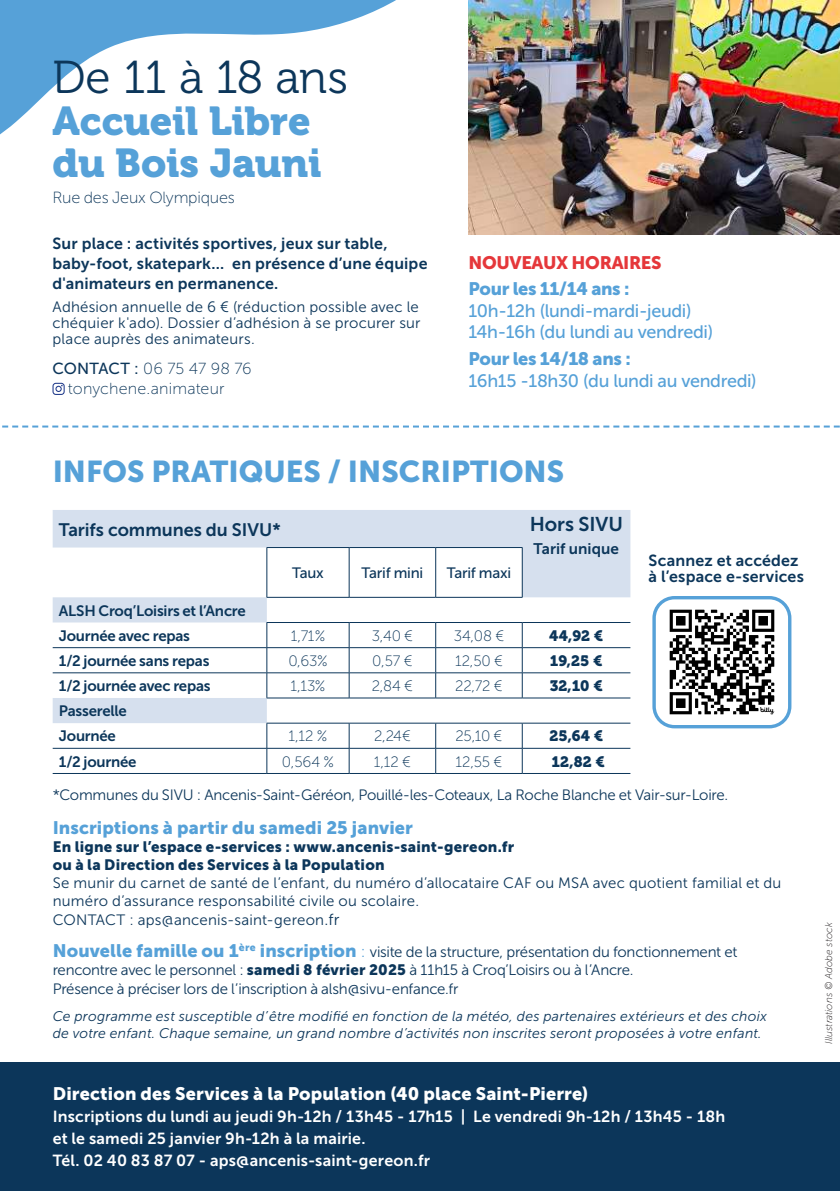
<style>
.page{position:relative;width:840px;height:1191px;background:#fff}
.page>*{position:absolute;margin:0;border:0;box-sizing:border-box;transform-origin:0 0}
.t1{font:46px "Museo 300";letter-spacing:-.015em;color:#0c365a}
.t2{font:40px/42px "Museo 900";letter-spacing:-.005em;color:#56a1d8}
.t3{font:30px "Museo Sans 900";color:#56a1d8}
.t4{font:19.8px "Museo Sans 700";letter-spacing:-.005em;color:#0c365a}
.t5{font:18px/21.6px "Museo Sans 500";letter-spacing:-.02em;color:#56a1d8}
.t6{font:18px "Museo Sans 900";letter-spacing:.01em;color:#fff}
.t7{font:18px "Museo Sans 900";letter-spacing:.005em;color:#56a1d8}
.t8{font:18px "Museo Sans 900";letter-spacing:-.02em;color:#56a1d8}
.t9{font:18px "Museo Sans 700";color:#0c365a}
.t10{font:18px "Museo Sans 900";letter-spacing:-.02em;color:#e5373a}
.t11{font:16.2px "Museo Sans 100";letter-spacing:-.015em;color:#0c365a}
.t12{font:16px/22px "Museo Sans 700";letter-spacing:.01em;color:#fff}
.t13{font:16px/20px "Museo Sans 700";letter-spacing:.01em;color:#0c365a}
.t14{font:16px/20px "Museo Sans 100";letter-spacing:.01em;color:#0c365a}
.t15{font:15.4px "Museo Sans 700";letter-spacing:.005em;color:#0c365a}
.t16{font:15px/16px "Museo Sans 300";letter-spacing:-.01em;color:#0c365a;text-align:justify}
.t17{font:15px/18.6px "Museo Sans 300";letter-spacing:.015em;color:#0c365a}
.t18{font:15px/25.2px "Museo Sans 700";letter-spacing:-.015em;color:#0c365a}
.t19{font:15px/18px "Museo Sans 900";letter-spacing:.015em;color:#0c365a}
.t20{font:15px "Museo Sans 100";letter-spacing:-.01em;color:#0c365a}
.t21{font:15px "Museo 900";color:#0c365a}
.t22{font:15px "Museo Sans 500";letter-spacing:-.02em;color:#0c365a}
.t23{font:italic 14px/16.8px "Museo Sans 300";letter-spacing:.015em;color:#0c365a}
.t24{font:italic 10px "Museo Sans 100";color:#231f20}
.s1{font-family:"Museo Sans 500"}
.s2{font-size:16px}
.s3{font-family:"Museo Sans 900";font-size:18px;color:#56a1d8}
.s4{font-size:16px;color:#56a1d8}
.s5{font-family:"Museo Sans 900"}
</style>
<div class="page">
<svg style="left:0;top:0;width:396px;height:135px"></svg>
<div style="left:0;top:1062px;width:839px;height:129px;background:#0c365a"></div>
<img style="left:657px;top:600px;width:129px;height:126px">
<div style="left:652px;top:596px;width:139px;height:132px;border:3px solid #56a1d8;border-radius:20px"></div>
<svg style="left:2px;top:425px;width:837px;height:2px"></svg>
<img style="left:468px;top:0;width:371px;height:234px">
<svg style="left:52px;top:383px;width:13px;height:12px"></svg>
<svg style="left:53px;top:510px;width:577px;height:213px"></svg>
<hr style="left:266px;top:548px;width:1px;height:49px;background:#0c365a">
<hr style="left:266px;top:547px;width:83px;height:1px;background:#0c365a">
<hr style="left:348px;top:548px;width:1px;height:49px;background:#0c365a">
<hr style="left:349px;top:547px;width:86px;height:1px;background:#0c365a">
<hr style="left:435px;top:548px;width:1px;height:49px;background:#0c365a">
<hr style="left:435px;top:547px;width:87px;height:1px;background:#0c365a">
<hr style="left:521px;top:548px;width:1px;height:49px;background:#0c365a">
<hr style="left:266px;top:597px;width:83px;height:1px;background:#0c365a">
<hr style="left:349px;top:597px;width:86px;height:1px;background:#0c365a">
<hr style="left:435px;top:597px;width:87px;height:1px;background:#0c365a">
<hr style="left:266px;top:622px;width:83px;height:1px;background:#0c365a">
<hr style="left:349px;top:622px;width:86px;height:1px;background:#0c365a">
<hr style="left:435px;top:622px;width:87px;height:1px;background:#0c365a">
<hr style="left:522px;top:622px;width:108px;height:1px;background:#0c365a">
<hr style="left:53px;top:647px;width:214px;height:1px;background:#0c365a">
<hr style="left:267px;top:647px;width:82px;height:1px;background:#0c365a">
<hr style="left:349px;top:647px;width:86px;height:1px;background:#0c365a">
<hr style="left:435px;top:647px;width:87px;height:1px;background:#0c365a">
<hr style="left:522px;top:647px;width:108px;height:1px;background:#0c365a">
<hr style="left:53px;top:672px;width:214px;height:1px;background:#0c365a">
<svg style="left:266px;top:623px;width:1px;height:74px"></svg>
<hr style="left:267px;top:672px;width:82px;height:1px;background:#0c365a">
<svg style="left:348px;top:623px;width:1px;height:74px"></svg>
<hr style="left:349px;top:672px;width:86px;height:1px;background:#0c365a">
<svg style="left:435px;top:623px;width:1px;height:74px"></svg>
<hr style="left:435px;top:672px;width:87px;height:1px;background:#0c365a">
<svg style="left:521px;top:623px;width:1px;height:74px"></svg>
<hr style="left:522px;top:672px;width:108px;height:1px;background:#0c365a">
<hr style="left:266px;top:697px;width:83px;height:1px;background:#0c365a">
<hr style="left:349px;top:697px;width:86px;height:1px;background:#0c365a">
<hr style="left:435px;top:697px;width:87px;height:1px;background:#0c365a">
<hr style="left:522px;top:697px;width:108px;height:1px;background:#0c365a">
<hr style="left:266px;top:723px;width:83px;height:1px;background:#0c365a">
<hr style="left:349px;top:723px;width:86px;height:1px;background:#0c365a">
<hr style="left:435px;top:723px;width:87px;height:1px;background:#0c365a">
<hr style="left:522px;top:723px;width:108px;height:1px;background:#0c365a">
<hr style="left:53px;top:748px;width:214px;height:1px;background:#0c365a">
<hr style="left:53px;top:773px;width:214px;height:1px;background:#0c365a">
<svg style="left:266px;top:723px;width:1px;height:50px"></svg>
<hr style="left:267px;top:748px;width:82px;height:1px;background:#0c365a">
<hr style="left:267px;top:773px;width:82px;height:1px;background:#0c365a">
<svg style="left:348px;top:723px;width:1px;height:50px"></svg>
<hr style="left:349px;top:748px;width:86px;height:1px;background:#0c365a">
<hr style="left:349px;top:773px;width:86px;height:1px;background:#0c365a">
<svg style="left:435px;top:723px;width:1px;height:50px"></svg>
<hr style="left:435px;top:748px;width:87px;height:1px;background:#0c365a">
<hr style="left:435px;top:773px;width:87px;height:1px;background:#0c365a">
<svg style="left:521px;top:723px;width:1px;height:50px"></svg>
<hr style="left:522px;top:748px;width:108px;height:1px;background:#0c365a">
<hr style="left:522px;top:773px;width:108px;height:1px;background:#0c365a">
<h1 class="t1" style="left:52px;top:52px;width:297px">De 11 à 18 ans</h1>
<h2 class="t2" style="left:52px;top:100px;width:270px">Accueil Libre du Bois Jauni</h2>
<p class="t11" style="left:52px;top:189px;width:184px">Rue des Jeux Olympiques</p>
<p class="t13" style="left:52px;top:233px;width:376px">Sur place : activités sportives, jeux sur table, baby-foot, skatepark... en présence d’une équipe d'animateurs en permanence.</p>
<p class="t16" style="left:52px;top:299px;width:369px">Adhésion annuelle de 6 € (réduction possible avec le chéquier k'ado). Dossier d’adhésion à se procurer sur place auprès des animateurs.</p>
<p class="t14" style="left:68px;top:358px;width:185px;text-indent:-15px"><span class="s1">CONTACT :</span> 06 75 47 98 76 tonychene.animateur</p>
<p class="t10" style="left:468px;top:252px;width:194px">NOUVEAUX HORAIRES</p>
<p class="t8" style="left:468px;top:278px;width:162px">Pour les 11/14 ans :</p>
<p class="t5" style="left:468px;top:300px;width:246px">10h-12h (lundi-mardi-jeudi)<br>14h-16h (du lundi au vendredi)</p>
<p class="t8" style="left:468px;top:349px;width:164px">Pour les 14/18 ans :</p>
<p class="t5" style="left:468px;top:370px;width:289px">16h15 -18h30 (du lundi au vendredi)</p>
<h3 class="t3" style="left:53px;top:454px;width:512px">INFOS PRATIQUES / INSCRIPTIONS</h3>
<p class="t9" style="left:59px;top:519px;width:223px">Tarifs communes du SIVU*</p>
<h3 class="t4" style="left:529px;top:513px;width:95px">Hors SIVU</h3>
<p class="t15" style="left:533px;top:540px;width:87px">Tarif unique</p>
<p class="t22" style="left:292px;top:564px;width:33px">Taux</p>
<p class="t22" style="left:361px;top:564px;width:63px">Tarif mini</p>
<p class="t22" style="left:446px;top:564px;width:66px">Tarif maxi</p>
<p class="t18" style="left:59px;top:598px;width:188px">ALSH Croq’Loisirs et l’Ancre<br>Journée avec repas</p>
<p class="t20" style="left:290px;top:627px;width:36px">1,71%</p>
<p class="t20" style="left:371px;top:627px;width:43px">3,40 €</p>
<p class="t20" style="left:453px;top:627px;width:52px">34,08 €</p>
<p class="t21" style="left:549px;top:627px;width:56px">44,92 €</p>
<p class="t18" style="left:59px;top:648px;width:152px">1/2 journée sans repas</p>
<p class="t20" style="left:288px;top:653px;width:41px">0,63%</p>
<p class="t20" style="left:372px;top:653px;width:42px">0,57 €</p>
<p class="t20" style="left:455px;top:653px;width:49px">12,50 €</p>
<p class="t21" style="left:549px;top:652px;width:54px">19,25 €</p>
<p class="t18" style="left:59px;top:673px;width:153px">1/2 journée avec repas</p>
<p class="t20" style="left:290px;top:678px;width:36px">1,13%</p>
<p class="t20" style="left:371px;top:678px;width:43px">2,84 €</p>
<p class="t20" style="left:455px;top:678px;width:49px">22,72 €</p>
<p class="t21" style="left:549px;top:677px;width:55px">32,10 €</p>
<p class="t18" style="left:59px;top:698px;width:69px">Passerelle<br>Journée</p>
<p class="t20" style="left:288px;top:728px;width:40px">1,12 %</p>
<p class="t20" style="left:374px;top:728px;width:38px">2,24€</p>
<p class="t20" style="left:455px;top:728px;width:48px">25,10 €</p>
<p class="t21" style="left:549px;top:727px;width:55px">25,64 €</p>
<p class="t18" style="left:59px;top:748px;width:79px">1/2 journée</p>
<p class="t20" style="left:282px;top:753px;width:54px">0,564 %</p>
<p class="t20" style="left:373px;top:753px;width:39px">1,12 €</p>
<p class="t20" style="left:455px;top:753px;width:48px">12,55 €</p>
<p class="t21" style="left:551px;top:752px;width:55px">12,82 €</p>
<p class="t13" style="left:648px;top:552px;width:157px;line-height:16px">Scannez et accédez à l’espace e-services</p>
<p class="t16" style="left:53px;top:787px;width:676px">*Communes du SIVU : Ancenis-Saint-Géréon, Pouillé-les-Coteaux, La Roche Blanche et Vair-sur-Loire.</p>
<p class="t7" style="left:53px;top:817px;width:361px">Inscriptions à partir du samedi 25 janvier</p>
<p class="t19" style="left:53px;top:837px;width:463px">En ligne sur l’espace e-services : www.ancenis-saint-gereon.fr ou à la Direction des Services à la Population</p>
<p class="t17" style="left:53px;top:873px;width:729px">Se munir du carnet de santé de l’enfant, du numéro d’allocataire CAF ou MSA avec quotient familial et du numéro d’assurance responsabilité civile ou scolaire.<br>CONTACT : aps@ancenis-saint-gereon<span class="s2">.fr</span></p>
<p class="t16" style="left:53px;top:943px;width:685px;line-height:18.6px;text-align:left"><span class="s3">Nouvelle famille ou 1</span><sup>ère</sup> <span class="s3">inscription</span> <span class="s4">:</span> visite de la structure, présentation du fonctionnement et rencontre avec le personnel : <span class="s5">samedi 8 février 2025</span> à 11h15 à Croq’Loisirs ou à l’Ancre.<br>Présence à préciser lors de l’inscription à alsh@sivu-enfance.fr</p>
<p class="t23" style="left:53px;top:1008px;width:715px">Ce programme est susceptible d’être modifié en fonction de la météo, des partenaires extérieurs et des choix de votre enfant. Chaque semaine, un grand nombre d’activités non inscrites seront proposées à votre enfant.</p>
<p class="t6" style="left:53px;top:1083px;width:537px">Direction des Services à la Population (40 place Saint-Pierre)</p>
<p class="t12" style="left:53px;top:1105px;width:673px">Inscriptions du lundi au jeudi 9h-12h / 13h45 - 17h15 | Le vendredi 9h-12h / 13h45 - 18h et le samedi 25 janvier 9h-12h à la mairie.<br>Tél. 02 40 83 87 07 - aps@ancenis-saint-gereon.fr</p>
<p class="t24" style="left:822px;top:1044px;width:123px;rotate:-90deg">Illustrations © Adobe stock</p>
</div>
